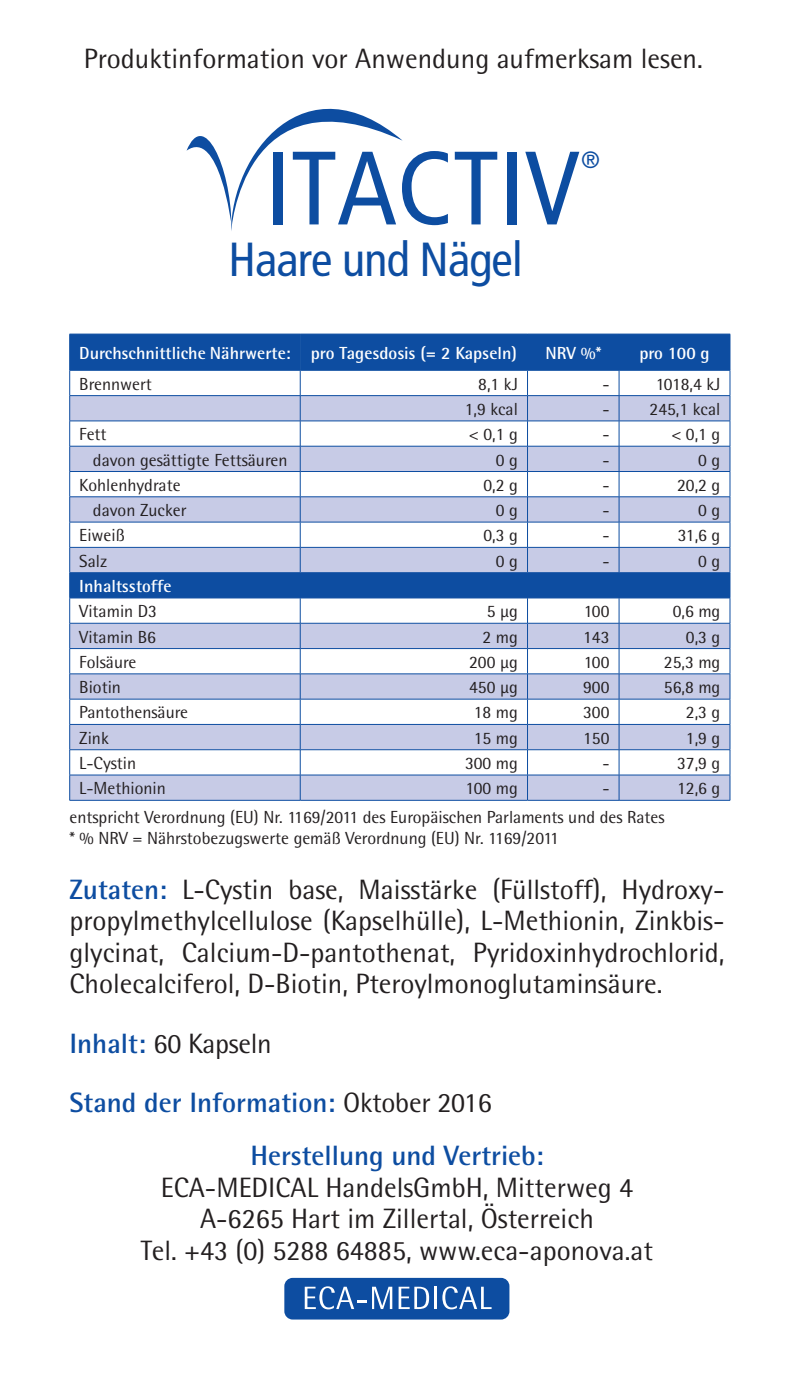
<style>
.page{position:relative;width:794px;height:1389px;background:#fff}
.page>*{position:absolute;margin:0;border:0;box-sizing:border-box;transform-origin:0 0}
.t1{font:condensed 103.95px "Frutiger";color:#0d4da1}
.t2{font:condensed 47.95px "Frutiger";letter-spacing:-.015em;color:#0d4da1}
.t3{font:28px/31.5px "Rotis Semi Sans";color:#231f20;text-align:center}
.t4{font:700 28px/59.5px "Rotis Semi Sans";color:#0d4da1}
.t5{font:condensed 23.8px "Frutiger";color:#0d4da1}
.t6{font:17.5px/21px "Rotis Semi Sans";color:#231f20}
.t7{font:700 17.5px "Rotis Semi Sans";color:#fff}
.s1{font-weight:700;color:#0d4da1}
.s2{font-weight:400;color:#231f20}
</style>
<div class="page">
<div style="left:284px;top:1278px;width:225px;height:42px;background:#0d4da1;border-radius:8px"></div>
<svg style="left:305px;top:1286px;width:87px;height:23px"></svg>
<svg style="left:398px;top:1287px;width:31px;height:22px"></svg>
<hr style="left:434px;top:1287px;width:3px;height:22px;background:#fff">
<svg style="left:442px;top:1286px;width:49px;height:23px"></svg>
<div style="left:70px;top:335px;width:230px;height:35px;background:#0d4da1"></div>
<svg style="left:70px;top:396px;width:230px;height:404px;fill:#c7cbe6"></svg>
<svg style="left:70px;top:523px;width:230px;height:251px"></svg>
<hr style="left:69px;top:334px;width:1px;height:36px;background:#0d4da1">
<hr style="left:69px;top:333px;width:231px;height:2px;background:#0d4da1">
<hr style="left:300px;top:333px;width:227px;height:2px;background:#0d4da1">
<hr style="left:527px;top:333px;width:92px;height:2px;background:#0d4da1">
<hr style="left:619px;top:333px;width:111px;height:2px;background:#0d4da1">
<hr style="left:69px;top:370px;width:231px;height:1px;background:#0d4da1">
<hr style="left:69px;top:395px;width:231px;height:1px;background:#0d4da1">
<hr style="left:69px;top:420px;width:231px;height:2px;background:#0d4da1">
<hr style="left:69px;top:446px;width:231px;height:1px;background:#0d4da1">
<hr style="left:69px;top:471px;width:231px;height:1px;background:#0d4da1">
<hr style="left:69px;top:496px;width:231px;height:1px;background:#0d4da1">
<hr style="left:69px;top:521px;width:231px;height:2px;background:#0d4da1">
<hr style="left:69px;top:547px;width:231px;height:1px;background:#0d4da1">
<hr style="left:69px;top:572px;width:231px;height:1px;background:#0d4da1">
<svg style="left:69px;top:371px;width:1px;height:429px"></svg>
<hr style="left:69px;top:597px;width:231px;height:2px;background:#0d4da1">
<hr style="left:69px;top:623px;width:231px;height:1px;background:#0d4da1">
<hr style="left:69px;top:648px;width:231px;height:1px;background:#0d4da1">
<hr style="left:69px;top:673px;width:231px;height:1px;background:#0d4da1">
<hr style="left:69px;top:699px;width:231px;height:1px;background:#0d4da1">
<hr style="left:69px;top:724px;width:231px;height:1px;background:#0d4da1">
<hr style="left:69px;top:749px;width:231px;height:1px;background:#0d4da1">
<hr style="left:69px;top:774px;width:231px;height:2px;background:#0d4da1">
<hr style="left:69px;top:800px;width:231px;height:1px;background:#0d4da1">
<hr style="left:300px;top:800px;width:227px;height:1px;background:#0d4da1">
<svg style="left:300px;top:334px;width:430px;height:466px"></svg>
<hr style="left:527px;top:623px;width:92px;height:1px;background:#0d4da1">
<hr style="left:619px;top:623px;width:111px;height:1px;background:#0d4da1">
<hr style="left:527px;top:648px;width:92px;height:1px;background:#0d4da1">
<hr style="left:619px;top:648px;width:111px;height:1px;background:#0d4da1">
<hr style="left:527px;top:673px;width:92px;height:1px;background:#0d4da1">
<hr style="left:619px;top:673px;width:111px;height:1px;background:#0d4da1">
<hr style="left:527px;top:699px;width:92px;height:1px;background:#0d4da1">
<hr style="left:619px;top:699px;width:111px;height:1px;background:#0d4da1">
<hr style="left:527px;top:724px;width:92px;height:1px;background:#0d4da1">
<hr style="left:619px;top:724px;width:111px;height:1px;background:#0d4da1">
<hr style="left:527px;top:749px;width:92px;height:1px;background:#0d4da1">
<hr style="left:619px;top:749px;width:111px;height:1px;background:#0d4da1">
<hr style="left:527px;top:774px;width:92px;height:2px;background:#0d4da1">
<hr style="left:619px;top:774px;width:111px;height:2px;background:#0d4da1">
<hr style="left:527px;top:800px;width:92px;height:1px;background:#0d4da1">
<hr style="left:619px;top:800px;width:111px;height:1px;background:#0d4da1">
<svg style="left:187px;top:109px;width:215px;height:122px"></svg>
<h3 class="t3" style="left:84px;top:43px;width:620px">Produktinformation vor Anwendung aufmerksam lesen.</h3>
<h1 class="t1" style="left:266px;top:128px;width:316px">ITACTIV</h1>
<h3 class="t5" style="left:581px;top:145px;width:20px">®</h3>
<h2 class="t2" style="left:228px;top:232px;width:295px">Haare und Nägel</h2>
<p class="t7" style="left:79px;top:342px;width:439px">Durchschnittliche Nährwerte: pro Tagesdosis (= 2 Kapseln)</p>
<p class="t7" style="left:545px;top:342px;width:57px">NRV %*</p>
<p class="t7" style="left:639px;top:342px;width:72px">pro 100 g</p>
<p class="t6" style="left:79px;top:373px;width:74px">Brennwert</p>
<p class="t6" style="left:478px;top:373px;width:41px">8,1 kJ</p>
<p class="t6" style="left:602px;top:373px;width:9px">-</p>
<p class="t6" style="left:656px;top:373px;width:66px">1018,4 kJ</p>
<p class="t6" style="left:465px;top:398px;width:55px">1,9 kcal</p>
<p class="t6" style="left:602px;top:398px;width:120px">- 245,1 kcal</p>
<p class="t6" style="left:79px;top:424px;width:29px">Fett</p>
<p class="t6" style="left:469px;top:424px;width:51px">&lt; 0,1 g</p>
<p class="t6" style="left:602px;top:424px;width:9px">-</p>
<p class="t6" style="left:671px;top:424px;width:51px">&lt; 0,1 g</p>
<p class="t6" style="left:93px;top:449px;width:196px">davon gesättigte Fettsäuren</p>
<p class="t6" style="left:496px;top:449px;width:24px">0 g</p>
<p class="t6" style="left:602px;top:449px;width:9px">-</p>
<p class="t6" style="left:698px;top:449px;width:24px">0 g</p>
<p class="t6" style="left:79px;top:474px;width:103px">Kohlenhydrate</p>
<p class="t6" style="left:483px;top:474px;width:36px">0,2 g</p>
<p class="t6" style="left:602px;top:474px;width:9px">-</p>
<p class="t6" style="left:677px;top:474px;width:45px">20,2 g</p>
<p class="t6" style="left:93px;top:500px;width:95px">davon Zucker</p>
<p class="t6" style="left:496px;top:500px;width:24px">0 g</p>
<p class="t6" style="left:602px;top:500px;width:9px">-</p>
<p class="t6" style="left:698px;top:500px;width:24px">0 g</p>
<p class="t6" style="left:79px;top:525px;width:47px">Eiweiß</p>
<p class="t6" style="left:483px;top:525px;width:36px">0,3 g</p>
<p class="t6" style="left:602px;top:525px;width:9px">-</p>
<p class="t6" style="left:678px;top:525px;width:44px">31,6 g</p>
<p class="t6" style="left:79px;top:550px;width:29px">Salz</p>
<p class="t6" style="left:496px;top:550px;width:24px">0 g</p>
<p class="t6" style="left:602px;top:550px;width:9px">-</p>
<p class="t6" style="left:698px;top:550px;width:24px">0 g</p>
<p class="t7" style="left:79px;top:575px;width:94px">Inhaltsstoffe</p>
<p class="t6" style="left:79px;top:601px;width:79px">Vitamin D3</p>
<p class="t6" style="left:487px;top:601px;width:33px">5 μg</p>
<p class="t6" style="left:584px;top:601px;width:27px">100</p>
<p class="t6" style="left:672px;top:601px;width:49px">0,6 mg</p>
<p class="t6" style="left:79px;top:626px;width:78px">Vitamin B6</p>
<p class="t6" style="left:482px;top:626px;width:37px">2 mg</p>
<p class="t6" style="left:583px;top:626px;width:28px">143</p>
<p class="t6" style="left:686px;top:626px;width:36px">0,3 g</p>
<p class="t6" style="left:79px;top:651px;width:59px">Folsäure</p>
<p class="t6" style="left:469px;top:651px;width:50px">200 μg</p>
<p class="t6" style="left:584px;top:651px;width:27px">100</p>
<p class="t6" style="left:664px;top:651px;width:58px">25,3 mg</p>
<p class="t6" style="left:79px;top:677px;width:43px">Biotin</p>
<p class="t6" style="left:469px;top:677px;width:50px">450 μg</p>
<p class="t6" style="left:583px;top:677px;width:28px">900</p>
<p class="t6" style="left:664px;top:677px;width:58px">56,8 mg</p>
<p class="t6" style="left:79px;top:702px;width:110px">Pantothensäure</p>
<p class="t6" style="left:474px;top:702px;width:46px">18 mg</p>
<p class="t6" style="left:583px;top:702px;width:28px">300</p>
<p class="t6" style="left:686px;top:702px;width:36px">2,3 g</p>
<p class="t6" style="left:79px;top:727px;width:31px">Zink</p>
<p class="t6" style="left:474px;top:727px;width:46px">15 mg</p>
<p class="t6" style="left:583px;top:727px;width:28px">150</p>
<p class="t6" style="left:686px;top:727px;width:36px">1,9 g</p>
<p class="t6" style="left:79px;top:752px;width:58px">L-Cystin</p>
<p class="t6" style="left:465px;top:752px;width:54px">300 mg</p>
<p class="t6" style="left:602px;top:752px;width:9px">-</p>
<p class="t6" style="left:677px;top:752px;width:45px">37,9 g</p>
<p class="t6" style="left:79px;top:778px;width:88px">L-Methionin</p>
<p class="t6" style="left:465px;top:778px;width:54px">100 mg</p>
<p class="t6" style="left:602px;top:778px;width:9px">-</p>
<p class="t6" style="left:677px;top:778px;width:45px">12,6 g</p>
<p class="t6" style="left:69px;top:807px;width:596px">entspricht Verordnung (EU) Nr. 1169/2011 des Europäischen Parlaments und des Rates * % NRV = Nährstobezugswerte gemäß Verordnung (EU) Nr. 1169/2011</p>
<p class="t3" style="left:69px;top:873px;width:656px;text-align:justify"><span class="s1">Zutaten:</span> L-Cystin base, Maisstärke (Füllstoff), Hydroxy&shy;propylmethylcellulose (Kapselhülle), L-Methionin, Zinkbis&shy;glycinat, Calcium-D-pantothenat, Pyridoxinhydrochlorid, Cholecalciferol, D-Biotin, Pteroylmonoglutaminsäure.</p>
<h3 class="t4" style="left:69px;top:1013px;width:424px">Inhalt: <span class="s2">60 Kapseln<br></span>Stand der Information: <span class="s2">Oktober 2016</span></h3>
<h3 class="t4" style="left:250px;top:1126px;width:295px">Herstellung und Vertrieb:</h3>
<h3 class="t3" style="left:141px;top:1171px;width:513px">ECA-MEDICAL HandelsGmbH, Mitterweg 4<br>A-6265 Hart im Zillertal, Österreich<br>Tel. +43 (0) 5288 64885, www.eca-aponova.at</h3>
</div>
